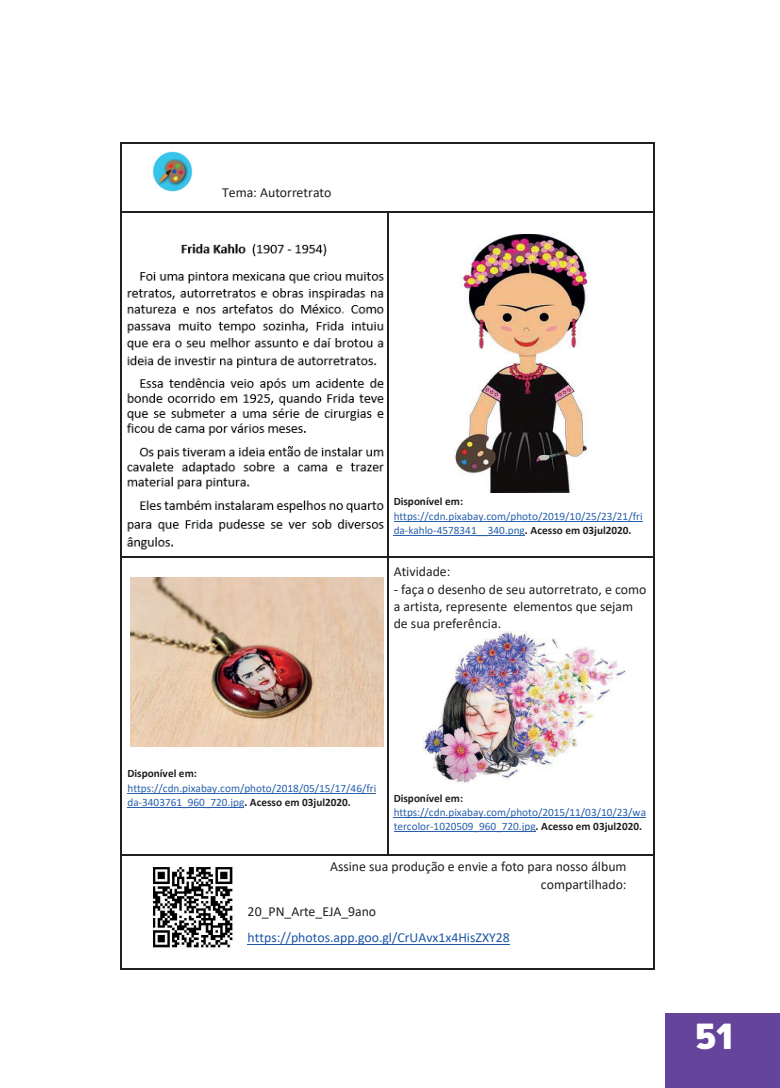
<style>
.page{position:relative;width:780px;height:1088px;background:#fff}
.page>*{position:absolute;margin:0;border:0;box-sizing:border-box;transform-origin:0 0}
.t1{font:800 36.25px "Finador";color:#fff}
.t2{font:13.75px/16.8px "Calibri";color:#231f20}
.t3{font:13.75px "Calibri";color:#1e56a6}
.t4{font:11.25px/13.5px "Calibri";color:#2860ad}
.t5{font:700 11.25px "Calibri";color:#231f20}
.s1{font-weight:700;color:#231f20}
</style>
<div class="page">
<div style="left:665px;top:1014px;width:115px;height:74px;background:#65449b"></div>
<hr style="left:122px;top:142px;width:531px;height:1px;background:#231f20">
<hr style="left:121px;top:145px;width:1px;height:66px;background:#231f20">
<hr style="left:653px;top:145px;width:1px;height:66px;background:#231f20">
<hr style="left:393px;top:521px;width:249px;height:1px;background:#2860ad">
<hr style="left:393px;top:535px;width:132px;height:1px;background:#2860ad">
<hr style="left:122px;top:211px;width:265px;height:1px;background:#231f20">
<hr style="left:388px;top:211px;width:265px;height:1px;background:#231f20">
<hr style="left:121px;top:214px;width:1px;height:343px;background:#231f20">
<hr style="left:387px;top:214px;width:1px;height:343px;background:#231f20">
<hr style="left:653px;top:214px;width:1px;height:343px;background:#231f20">
<hr style="left:127px;top:793px;width:249px;height:1px;background:#2860ad">
<hr style="left:127px;top:807px;width:117px;height:1px;background:#2860ad">
<hr style="left:393px;top:817px;width:253px;height:1px;background:#2860ad">
<hr style="left:393px;top:831px;width:142px;height:1px;background:#2860ad">
<hr style="left:122px;top:557px;width:265px;height:1px;background:#231f20">
<hr style="left:388px;top:557px;width:265px;height:1px;background:#231f20">
<hr style="left:121px;top:560px;width:1px;height:295px;background:#231f20">
<hr style="left:387px;top:560px;width:1px;height:295px;background:#231f20">
<hr style="left:653px;top:560px;width:1px;height:295px;background:#231f20">
<hr style="left:247px;top:944px;width:263px;height:1px;background:#1e56a6">
<hr style="left:122px;top:855px;width:265px;height:1px;background:#231f20">
<hr style="left:388px;top:855px;width:265px;height:1px;background:#231f20">
<hr style="left:121px;top:857px;width:1px;height:111px;background:#231f20">
<hr style="left:122px;top:968px;width:531px;height:1px;background:#231f20">
<hr style="left:653px;top:857px;width:1px;height:111px;background:#231f20">
<img style="left:152px;top:151px;width:41px;height:41px">
<img style="left:455px;top:234px;width:133px;height:258px">
<img style="left:131px;top:578px;width:252px;height:169px">
<img style="left:422px;top:631px;width:204px;height:153px">
<img style="left:152px;top:866px;width:81px;height:82px">
<img style="left:126px;top:243px;width:258px;height:307px">
<p class="t2" style="left:222px;top:184px;width:111px">Tema: Autorretrato</p>
<p class="t5" style="left:393px;top:494px;width:71px">Disponível em:</p>
<p class="t4" style="left:393px;top:509px;width:250px">https://cdn.pixabay.com/photo/2019/10/25/23/21/fri da-kahlo-4578341__340.png<span class="s1">. Acesso em 03jul2020.</span></p>
<p class="t2" style="left:393px;top:563px;width:58px">Atividade:</p>
<p class="t2" style="left:393px;top:581px;width:254px">- faça o desenho de seu autorretrato, e como a artista, represente elementos que sejam de sua preferência.</p>
<p class="t5" style="left:127px;top:765px;width:71px">Disponível em:</p>
<p class="t4" style="left:127px;top:781px;width:250px">https://cdn.pixabay.com/photo/2018/05/15/17/46/fri da-3403761_960_720.jpg<span class="s1">. Acesso em 03jul2020.</span></p>
<p class="t5" style="left:393px;top:791px;width:71px">Disponível em:</p>
<p class="t4" style="left:393px;top:805px;width:254px;line-height:13.9px">https://cdn.pixabay.com/photo/2015/11/03/10/23/wa tercolor-1020509_960_720.jpg<span class="s1">. Acesso em 03jul2020.</span></p>
<p class="t2" style="left:330px;top:857px;width:298px;line-height:18px;text-align:right">Assine sua produção e envie a foto para nosso álbum compartilhado:</p>
<p class="t2" style="left:247px;top:902px;width:130px">20_PN_Arte_EJA_9ano</p>
<p class="t3" style="left:247px;top:928px;width:264px">https://photos.app.goo.gl/CrUAvx1x4HisZXY28</p>
<h1 class="t1" style="left:694px;top:1009px;width:40px">51</h1>
</div>
